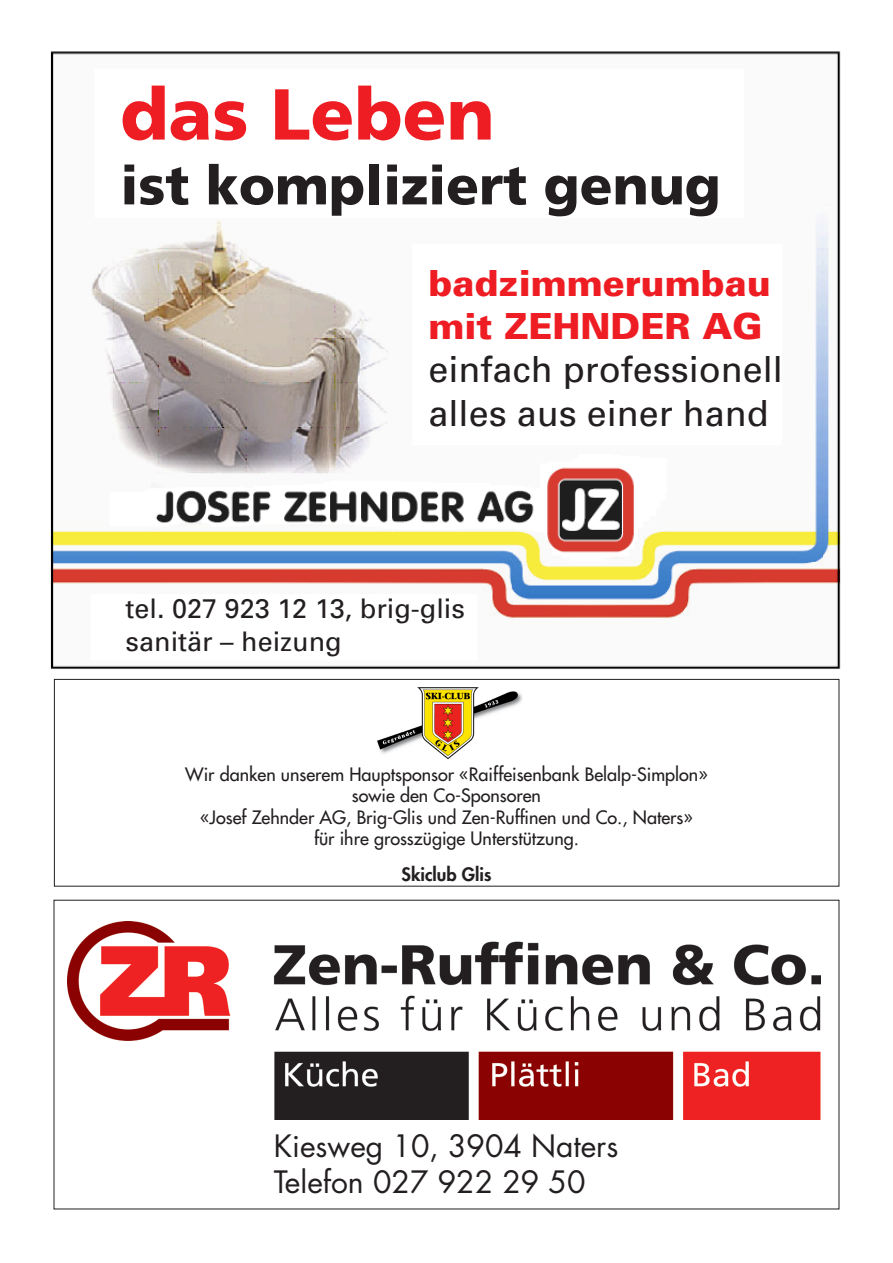
<style>
.page{position:relative;width:893px;height:1263px;background:#fff}
.page>*{position:absolute;margin:0;border:0;box-sizing:border-box;transform-origin:0 0}
.t1{font:900 72px "Frutiger";color:#ee1d23}
.t2{font:900 54px "Frutiger";color:#231f20}
.t3{font:36px "Univers";color:#231f20}
.t4{font:900 36px "Univers";color:#ee1d23}
.t5{font:30px "Futura";color:#231f20}
.t6{font:27px "Univers";color:#231f20}
.t7{font:18px "Futura";color:#231f20}
.t8{font:800 18px "Futura";color:#231f20}
</style>
<div class="page">
<img style="left:50px;top:51px;width:791px;height:632px">
<div style="left:54px;top:679px;width:785px;height:207px;border:1px solid #231f20"></div>
<img style="left:377px;top:687px;width:145px;height:73px">
<img style="left:67px;top:922px;width:754px;height:197px">
<p class="t1" style="left:120px;top:71px;width:376px">das Leben</p>
<p class="t2" style="left:120px;top:153px;width:602px">ist kompliziert genug</p>
<p class="t4" style="left:429px;top:261px;width:344px">badzimmerumbau</p>
<p class="t4" style="left:429px;top:304px;width:335px">mit ZEHNDER AG</p>
<p class="t3" style="left:429px;top:349px;width:356px">einfach professionell</p>
<p class="t3" style="left:429px;top:392px;width:342px">alles aus einer hand</p>
<p class="t6" style="left:126px;top:593px;width:341px">tel. 027 923 12 13, brig-glis</p>
<p class="t6" style="left:126px;top:625px;width:218px">sanitär – heizung</p>
<p class="t7" style="left:185px;top:762px;width:524px">Wir danken unserem Hauptsponsor «Raiffeisenbank Belalp-Simplon»</p>
<p class="t7" style="left:352px;top:784px;width:191px">sowie den Co-Sponsoren</p>
<p class="t7" style="left:200px;top:805px;width:494px">«Josef Zehnder AG, Brig-Glis und Zen-Ruffinen und Co., Naters»</p>
<p class="t7" style="left:314px;top:827px;width:266px">für ihre grosszügige Unterstützung.</p>
<p class="t8" style="left:402px;top:863px;width:91px">Skiclub Glis</p>
<p class="t5" style="left:274px;top:1126px;width:346px">Kiesweg 10, 3904 Naters</p>
<p class="t5" style="left:274px;top:1162px;width:313px">Telefon 027 922 29 50</p>
</div>
